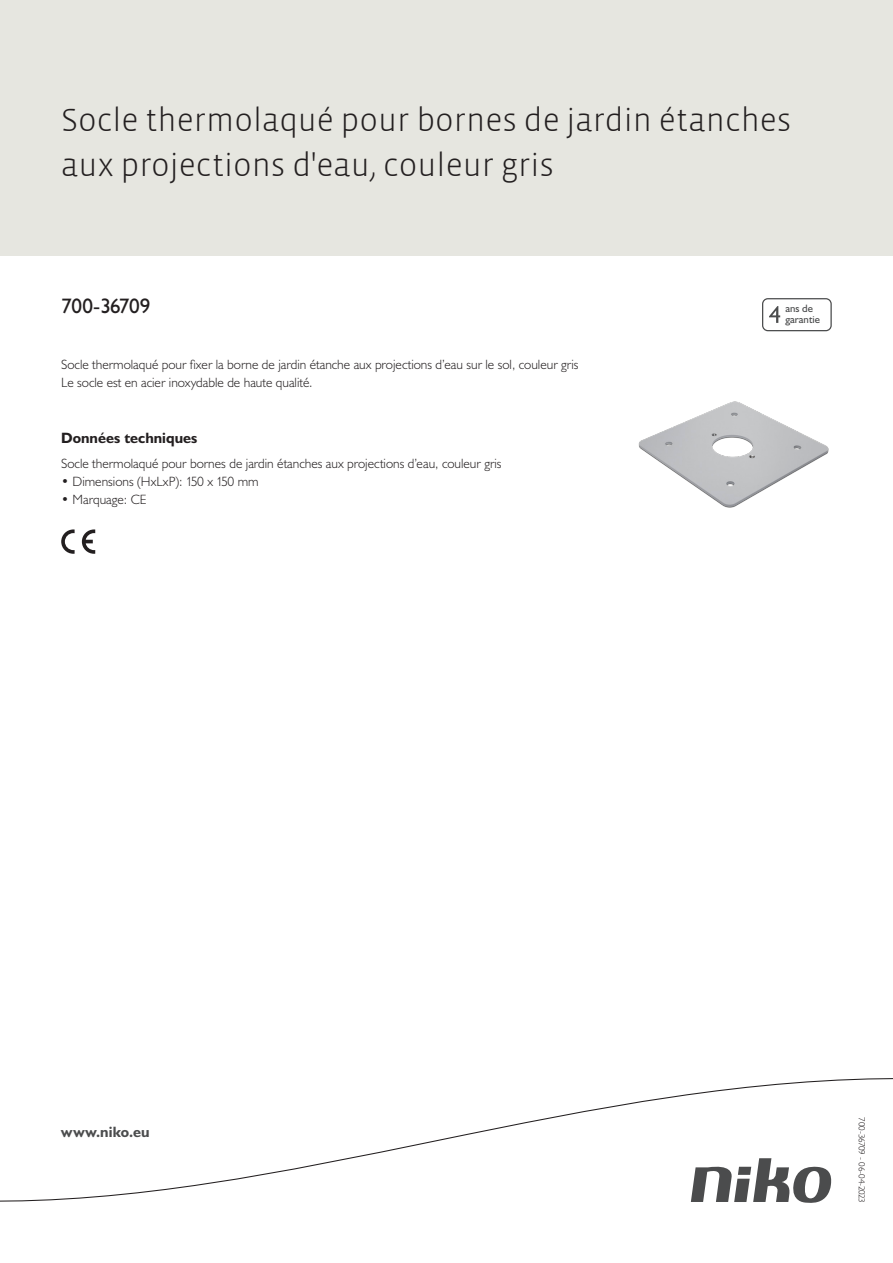
<style>
.page{position:relative;width:893px;height:1263px;background:#fff}
.page>*{position:absolute;margin:0;border:0;box-sizing:border-box;transform-origin:0 0}
.Title_datasheets{font:300 33px/45px "Vista Sans";color:#231f20}
.Article_number{font:21px "Humanist 521 BT";letter-spacing:-.01em;color:#231f20}
.Titles_parts{font:700 15px "Humanist 521 BT";color:#231f20}
.titel_afbeelding{font:700 15px "Humanist 521 BT";letter-spacing:.005em;color:#4b4c4d}
.Platte_tekst_CAB{font:300 13.5px/18px "Humanist 521 BT";color:#231f20}
.USP_Bullets{font:300 13.5px "Humanist 521 BT";color:#231f20}
.t1{font:10.8px/10.8px "Humanist 521 BT";color:#4b4c4d}
.Revision{font:300 9px "Humanist 521 BT";letter-spacing:-.03em;color:#231f20}
</style>
<div class="page">
<div style="left:0;top:0;width:893px;height:255px;background:#e6e6e0"></div>
<svg style="left:82px;top:529px;width:13px;height:25px"></svg>
<svg style="left:61px;top:529px;width:14px;height:25px"></svg>
<svg style="left:762px;top:298px;width:70px;height:33px"></svg>
<svg style="left:0;top:1078px;width:893px;height:125px"></svg>
<img style="left:638px;top:401px;width:191px;height:107px">
<p class="Title_datasheets" style="left:61px;top:98px;width:732px">Socle thermolaqué pour bornes de jardin étanches aux projections d'eau, couleur gris</p>
<p class="Article_number" style="left:61px;top:293px;width:91px">700-36709</p>
<p class="t1" style="left:785px;top:303px;width:36px">ans de garantie</p>
<p class="Platte_tekst_CAB" style="left:61px;top:355px;width:519px">Socle thermolaqué pour fixer la borne de jardin étanche aux projections d’eau sur le sol, couleur gris<br>Le socle est en acier inoxydable de haute qualité.</p>
<p class="Titles_parts" style="left:61px;top:429px;width:138px">Données techniques</p>
<p class="Platte_tekst_CAB" style="left:61px;top:454px;width:442px">Socle thermolaqué pour bornes de jardin étanches aux projections d’eau, couleur gris</p>
<p class="USP_Bullets" style="left:61px;top:473px;width:199px">• Dimensions (HxLxP): 150 x 150 mm</p>
<p class="USP_Bullets" style="left:61px;top:491px;width:87px">• Marquage: CE</p>
<p class="titel_afbeelding" style="left:61px;top:1122px;width:90px">www.niko.eu</p>
<p class="Revision" style="left:868px;top:1117px;width:87px;rotate:90deg">700-36709 - 06-04-2023</p>
</div>
